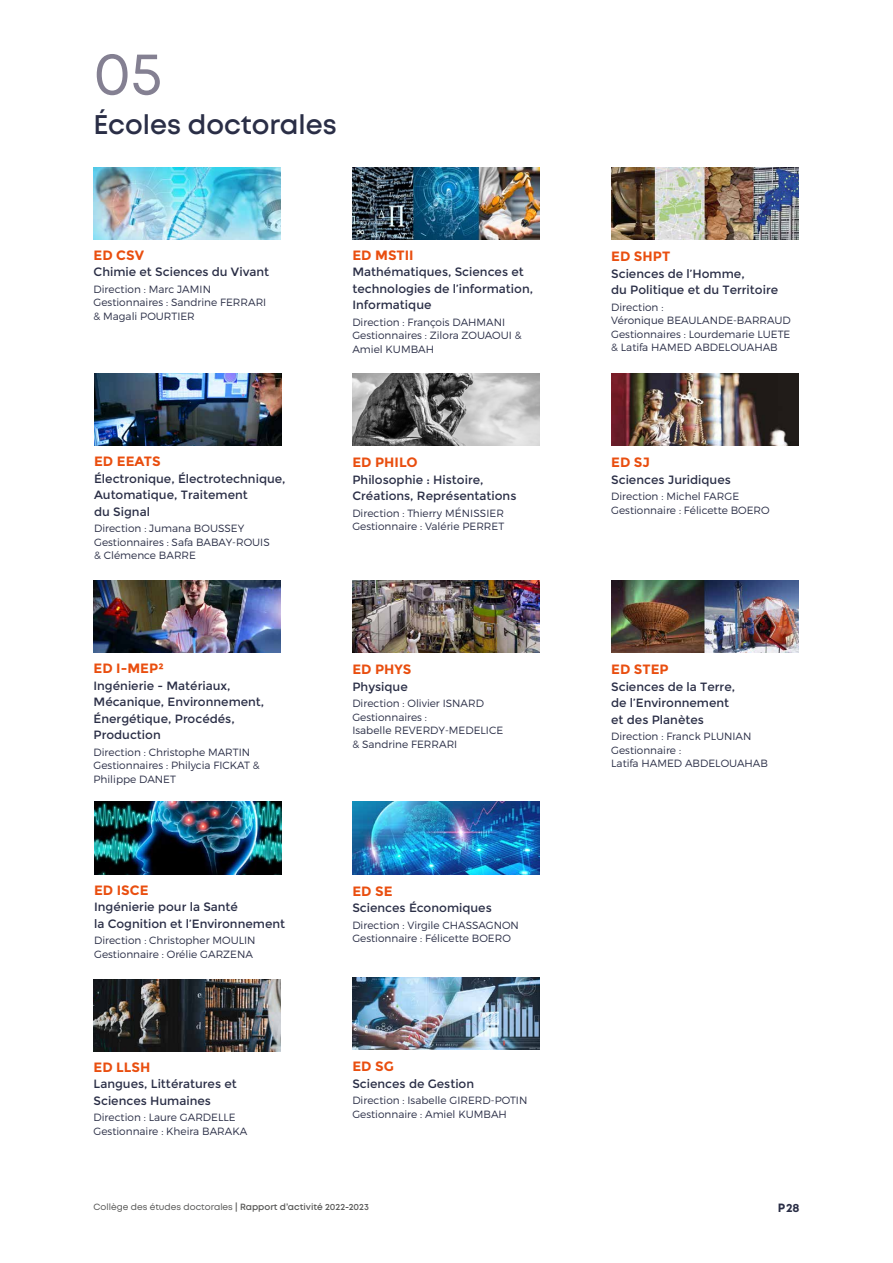
<style>
.page{position:relative;width:893px;height:1263px;background:#fff}
.page>*{position:absolute;margin:0;border:0;box-sizing:border-box;transform-origin:0 0}
.t1{font:60px "Mont";color:#848092}
.t2{font:600 27px "Mont";color:#2a2e46}
.t3{font:700 13.5px "Montserrat";color:#e94e0f}
.t4{font:12px/16.5px "Montserrat";color:#2a2e46}
.t5{font:700 12px "Mont";color:#2a2e46}
.t6{font:300 10.5px/13.5px "Montserrat";color:#2a2e46}
.t7{font:600 9px "Mont";color:#575756}
.s1{font-weight:400}
</style>
<div class="page">
<img style="left:94px;top:167px;width:187px;height:72px">
<img style="left:94px;top:373px;width:187px;height:72px">
<img style="left:94px;top:580px;width:187px;height:73px">
<img style="left:94px;top:802px;width:187px;height:72px">
<img style="left:94px;top:979px;width:187px;height:72px">
<img style="left:352px;top:167px;width:187px;height:72px">
<img style="left:352px;top:373px;width:187px;height:72px">
<img style="left:352px;top:580px;width:187px;height:73px">
<img style="left:352px;top:802px;width:187px;height:72px">
<img style="left:352px;top:977px;width:187px;height:72px">
<img style="left:611px;top:167px;width:187px;height:72px">
<img style="left:611px;top:373px;width:187px;height:72px">
<img style="left:611px;top:580px;width:187px;height:73px">
<h1 class="t1" style="left:94px;top:35px;width:70px">05</h1>
<h2 class="t2" style="left:94px;top:108px;width:245px">Écoles doctorales</h2>
<p class="t3" style="left:94px;top:247px;width:52px">ED CSV</p>
<p class="t4" style="left:94px;top:264px;width:177px">Chimie et Sciences du Vivant</p>
<p class="t6" style="left:94px;top:282px;width:174px">Direction : Marc JAMIN<br>Gestionnaires : Sandrine FERRARI &amp; Magali POURTIER</p>
<p class="t3" style="left:94px;top:453px;width:68px">ED EEATS</p>
<p class="t4" style="left:94px;top:470px;width:193px">Électronique, Électrotechnique,<br>Automatique, Traitement<br>du Signal</p>
<p class="t6" style="left:94px;top:521px;width:177px">Direction : Jumana BOUSSEY<br>Gestionnaires : Safa BABAY-ROUIS &amp; Clémence BARRE</p>
<p class="t3" style="left:94px;top:660px;width:72px">ED I-MEP²</p>
<p class="t4" style="left:94px;top:677px;width:172px">Ingénierie - Matériaux,<br>Mécanique, Environnement,<br>Énergétique, Procédés,<br>Production</p>
<p class="t6" style="left:94px;top:745px;width:168px">Direction : Christophe MARTIN<br>Gestionnaires : Philycia FICKAT &amp;<br>Philippe DANET</p>
<p class="t3" style="left:94px;top:882px;width:56px">ED ISCE</p>
<p class="t4" style="left:94px;top:899px;width:193px">Ingénierie pour la Santé<br>la Cognition et l’Environnement</p>
<p class="t6" style="left:94px;top:933px;width:163px">Direction : Christopher MOULIN<br>Gestionnaire : Orélie GARZENA</p>
<p class="t3" style="left:94px;top:1059px;width:59px">ED LLSH</p>
<p class="t4" style="left:94px;top:1076px;width:145px">Langues, Littératures et<br>Sciences Humaines</p>
<p class="t6" style="left:94px;top:1111px;width:155px">Direction : Laure GARDELLE<br>Gestionnaire : Kheira BARAKA</p>
<p class="t3" style="left:352px;top:247px;width:63px">ED MSTII</p>
<p class="t4" style="left:352px;top:264px;width:182px">Mathématiques, Sciences et technologies de l’information,<br>Informatique</p>
<p class="t6" style="left:352px;top:315px;width:171px">Direction : François DAHMANI<br>Gestionnaires : Zilora ZOUAOUI &amp;<br>Amiel KUMBAH</p>
<p class="t3" style="left:352px;top:454px;width:67px">ED PHILO</p>
<p class="t4" style="left:352px;top:471px;width:166px">Philosophie : Histoire,<br>Créations, Représentations</p>
<p class="t6" style="left:352px;top:506px;width:153px">Direction : Thierry MÉNISSIER<br>Gestionnaire : Valérie PERRET</p>
<p class="t3" style="left:352px;top:662px;width:61px">ED PHYS</p>
<p class="t4" style="left:352px;top:678px;width:57px">Physique</p>
<p class="t6" style="left:352px;top:697px;width:152px">Direction : Olivier ISNARD<br>Gestionnaires :<br>Isabelle REVERDY-MEDELICE &amp; Sandrine FERRARI</p>
<p class="t3" style="left:352px;top:883px;width:42px">ED SE</p>
<p class="t4" style="left:352px;top:900px;width:141px">Sciences Économiques</p>
<p class="t6" style="left:352px;top:918px;width:168px">Direction : Virgile CHASSAGNON<br>Gestionnaire : Félicette BOERO</p>
<p class="t3" style="left:352px;top:1058px;width:43px">ED SG</p>
<p class="t4" style="left:352px;top:1075px;width:123px">Sciences de Gestion</p>
<p class="t6" style="left:352px;top:1093px;width:177px">Direction : Isabelle GIRERD-POTIN<br>Gestionnaire : Amiel KUMBAH</p>
<p class="t3" style="left:611px;top:248px;width:61px">ED SHPT</p>
<p class="t4" style="left:611px;top:265px;width:168px">Sciences de l’Homme,<br>du Politique et du Territoire</p>
<p class="t6" style="left:611px;top:300px;width:181px">Direction :<br>Véronique BEAULANDE-BARRAUD<br>Gestionnaires : Lourdemarie LUETE &amp; Latifa HAMED ABDELOUAHAB</p>
<p class="t3" style="left:611px;top:454px;width:40px">ED SJ</p>
<p class="t4" style="left:611px;top:471px;width:121px">Sciences Juridiques</p>
<p class="t6" style="left:611px;top:489px;width:160px">Direction : Michel FARGE<br>Gestionnaire : Félicette BOERO</p>
<p class="t3" style="left:611px;top:662px;width:59px">ED STEP</p>
<p class="t4" style="left:611px;top:678px;width:125px">Sciences de la Terre, de l’Environnement et des Planètes</p>
<p class="t6" style="left:611px;top:730px;width:158px">Direction : Franck PLUNIAN<br>Gestionnaire :<br>Latifa HAMED ABDELOUAHAB</p>
<p class="t7" style="left:94px;top:1201px;width:277px"><span class="s1">Collège des études doctorales</span> | Rapport d’activité 2022-2023</p>
<p class="t5" style="left:778px;top:1200px;width:23px">P28</p>
</div>
